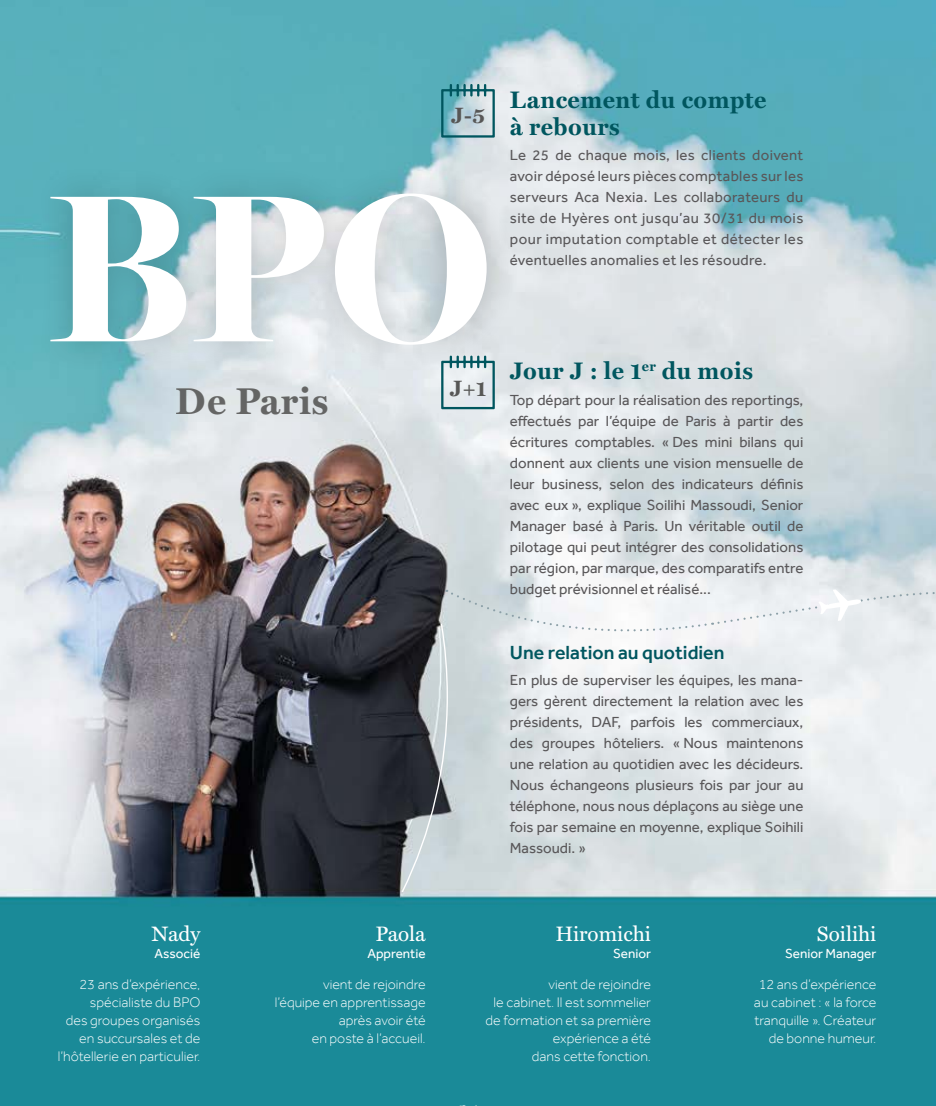
<style>
.page{position:relative;width:936px;height:1106px;background:#fff}
.page>*{position:absolute;margin:0;border:0;box-sizing:border-box;transform-origin:0 0}
.t1{font:700 211.5px "Miller Banner";color:#fff}
.t2{font:700 37.5px "Miller Text";letter-spacing:.02em;color:#575756}
.t3{font:700 24px/27px "Miller Text";letter-spacing:.02em;color:#00565f}
.t4{font:700 22.35px "Miller Text";color:#575756}
.t5{font:21px "Miller Text";color:#fff}
.t6{font:500 19.5px "Effra";color:#00565f}
.t7{font:15px/21px "Effra";color:#595759;text-align:justify}
.t8{font:300 14.25px/18px "Effra";color:#fff;text-align:right}
.t9{font:13.5px "Effra";color:#fff}
</style>
<div class="page">
<img style="left:0;top:0;width:935px;height:1106px">
<svg style="left:400px;top:589px;width:536px;height:304px;background:#d6dbde"></svg>
<div style="left:24px;top:161px;width:496px;height:216px;background:#000;opacity:.2"></div>
<svg style="left:441px;top:84px;width:54px;height:54px;background:#8db7bf"></svg>
<svg style="left:441px;top:355px;width:54px;height:54px;background:#baced3"></svg>
<h3 class="t4" style="left:451px;top:98px;width:35px">J-5</h3>
<h1 class="t1" style="left:48px;top:140px;width:444px">BPO</h1>
<h2 class="t2" style="left:176px;top:371px;width:154px">De Paris</h2>
<h3 class="t4" style="left:449px;top:370px;width:38px">J+1</h3>
<h3 class="t3" style="left:510px;top:85px;width:258px">Lancement du compte à rebours</h3>
<p class="t7" style="left:510px;top:144px;width:295px">Le 25 de chaque mois, les clients doivent avoir déposé leurs pièces comptables sur les serveurs Aca Nexia. Les collaborateurs du site de Hyères ont jusqu’au 30/31 du mois pour imputation comptable et détecter les éventuelles anomalies et les résoudre.</p>
<h3 class="t3" style="left:510px;top:356px;width:244px">Jour J : le 1<sup>er</sup> du mois</h3>
<p class="t7" style="left:510px;top:389px;width:295px">Top départ pour la réalisation des reportings, effectués par l’équipe de Paris à partir des écritures comptables. « Des mini bilans qui donnent aux clients une vision mensuelle de leur business, selon des indicateurs définis avec eux », explique Soilihi Massoudi, Senior Manager basé à Paris. Un véritable outil de pilotage qui peut intégrer des consolidations par région, par marque, des comparatifs entre budget prévisionnel et réalisé...</p>
<h3 class="t6" style="left:510px;top:641px;width:216px">Une relation au quotidien</h3>
<p class="t7" style="left:510px;top:669px;width:295px">En plus de superviser les équipes, les mana&shy;gers gèrent directement la relation avec les présidents, DAF, parfois les commerciaux, des groupes hôteliers. « Nous maintenons une relation au quotidien avec les décideurs.<br>Nous échangeons plusieurs fois par jour au téléphone, nous nous déplaçons au siège une fois par semaine en moyenne, explique Soihili Massoudi. »</p>
<h3 class="t5" style="left:151px;top:917px;width:50px">Nady</h3>
<p class="t9" style="left:154px;top:945px;width:48px">Associé</p>
<p class="t8" style="left:58px;top:974px;width:144px">23 ans d’expérience, spécialiste du BPO<br>des groupes organisés en succursales et de l’hôtellerie en particulier.</p>
<h3 class="t5" style="left:375px;top:917px;width:52px">Paola</h3>
<p class="t9" style="left:367px;top:945px;width:60px">Apprentie</p>
<p class="t8" style="left:275px;top:974px;width:152px">vient de rejoindre l’équipe en apprentissage après avoir été<br>en poste à l’accueil.</p>
<h3 class="t5" style="left:555px;top:917px;width:97px">Hiromichi</h3>
<p class="t9" style="left:613px;top:945px;width:39px">Senior</p>
<p class="t8" style="left:485px;top:974px;width:167px">vient de rejoindre<br>le cabinet. Il est sommelier de formation et sa première expérience a été<br>dans cette fonction.</p>
<h3 class="t5" style="left:816px;top:917px;width:61px">Soilihi</h3>
<p class="t9" style="left:785px;top:945px;width:93px">Senior Manager</p>
<p class="t8" style="left:754px;top:974px;width:124px">12 ans d’expérience au cabinet : « la force tranquille ». Créateur de bonne humeur.</p>
</div>
